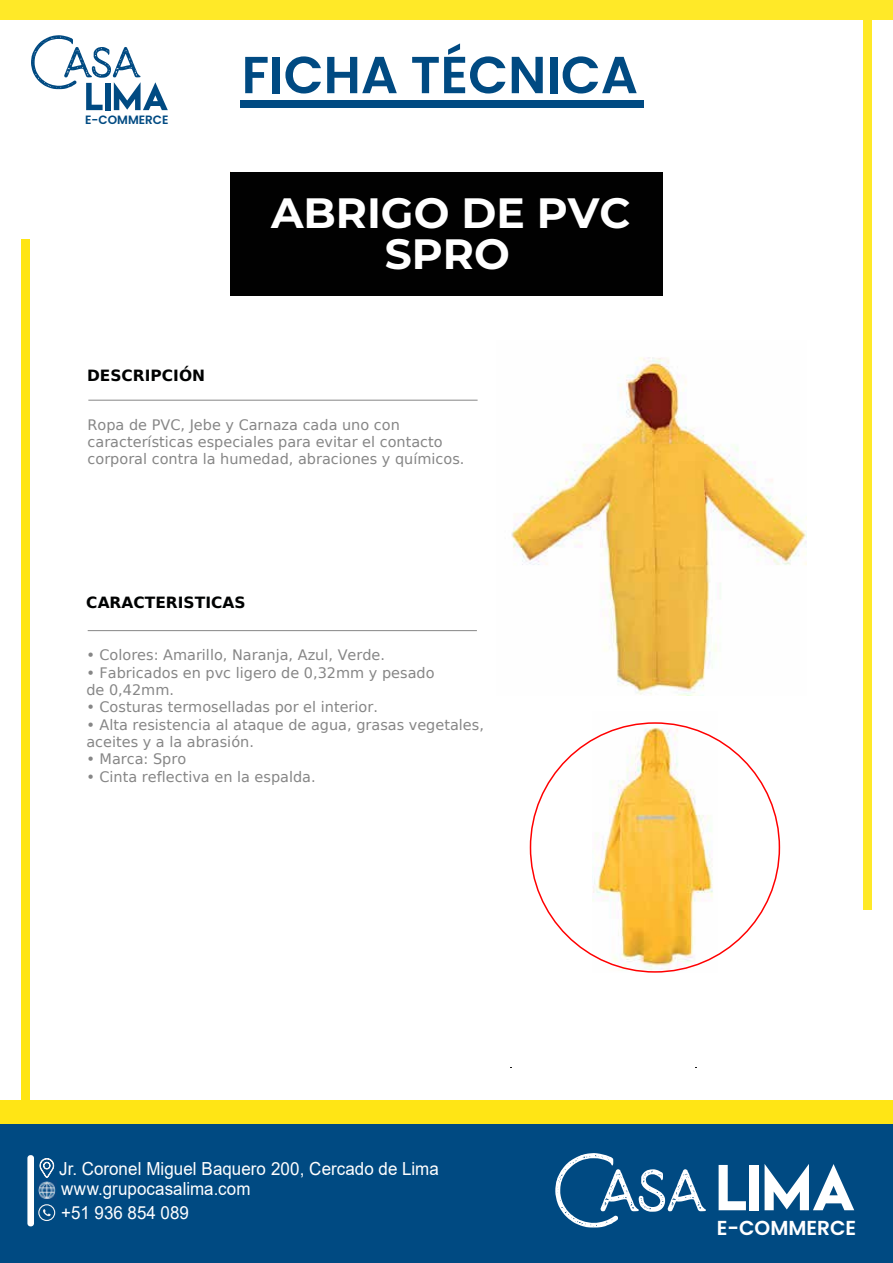
<style>
.page{position:relative;width:893px;height:1263px;background:#fff}
.page>*{position:absolute;margin:0;border:0;box-sizing:border-box;transform-origin:0 0}
.t1{font:600 52.05px "Poppins";color:#004a82}
.t2{font:700 42.45px/41px "Montserrat";color:#fff;text-align:center}
.t3{font:600 20.25px "Poppins";color:#fff}
.t4{font:18px/20.7px "Arial";color:#fff;scale:.94 1}
.t5{font:700 15.45px "Prima Sans BT";color:#010202}
.t6{font:14.4px/17.4px "Prima Sans BT";color:#868686}
.t7{font:600 12px "Poppins";color:#004a82}
</style>
<div class="page">
<div style="left:230px;top:172px;width:433px;height:123px;background:#010101"></div>
<hr style="left:88px;top:400px;width:390px;height:1px;background:#868686">
<hr style="left:88px;top:630px;width:389px;height:1px;background:#868686">
<img style="left:511px;top:357px;width:295px;height:338px">
<img style="left:592px;top:722px;width:126px;height:251px">
<div style="left:0;top:0;width:893px;height:20px;background:#ffe928"></div>
<div style="left:863px;top:0;width:9px;height:909px;background:#ffe928"></div>
<div style="left:240px;top:100px;width:403px;height:7px;background:#004a82"></div>
<svg style="left:31px;top:35px;width:137px;height:75px"></svg>
<div style="left:0;top:1101px;width:893px;height:24px;background:#ffe515"></div>
<div style="left:21px;top:239px;width:9px;height:950px;background:#ffe515"></div>
<div style="left:0;top:1125px;width:893px;height:138px;background:#004a82"></div>
<svg style="left:43px;top:1209px;width:8px;height:7px"></svg>
<div style="left:38px;top:1204px;width:17px;height:17px;border:1px solid #f4f3f4;border-radius:50%"></div>
<svg style="left:719px;top:1165px;width:27px;height:45px"></svg>
<div style="left:750px;top:1165px;width:9px;height:45px;background:#fff"></div>
<svg style="left:765px;top:1164px;width:89px;height:46px"></svg>
<svg style="left:555px;top:1153px;width:151px;height:74px"></svg>
<div style="left:27px;top:1155px;width:7px;height:71px;background:#fff;border-radius:3px"></div>
<svg style="left:39px;top:1158px;width:15px;height:20px"></svg>
<img style="left:38px;top:1181px;width:18px;height:18px">
<p class="t7" style="left:85px;top:113px;width:85px">E-COMMERCE</p>
<p class="t5" style="left:87px;top:365px;width:120px">DESCRIPCIÓN</p>
<h1 class="t1" style="left:242px;top:45px;width:398px">FICHA TÉCNICA</h1>
<h2 class="t2" style="left:271px;top:191px;width:361px">ABRIGO DE PVC<br>SPRO</h2>
<p class="t6" style="left:88px;top:415px;width:378px">Ropa de PVC, Jebe y Carnaza cada uno con características especiales para evitar el contacto corporal contra la humedad, abraciones y químicos.</p>
<p class="t5" style="left:86px;top:592px;width:161px">CARACTERISTICAS</p>
<p class="t6" style="left:86px;top:645px;width:300px">• Colores: Amarillo, Naranja, Azul, Verde.</p>
<p class="t6" style="left:86px;top:663px;width:350px">• Fabricados en pvc ligero de 0,32mm y pesado de 0,42mm.</p>
<p class="t6" style="left:86px;top:698px;width:293px">• Costuras termoselladas por el interior.</p>
<p class="t6" style="left:86px;top:715px;width:399px">• Alta resistencia al ataque de agua, grasas vegetales, aceites y a la abrasión.</p>
<p class="t6" style="left:86px;top:750px;width:101px">• Marca: Spro</p>
<p class="t6" style="left:86px;top:767px;width:231px">• Cinta reflectiva en la espalda.</p>
<p class="t4" style="left:59px;top:1158px;width:405px">Jr. Coronel Miguel Baquero 200, Cercado de Lima www.grupocasalima.com</p>
<p class="t4" style="left:61px;top:1202px;width:137px">+51 936 854 089</p>
<h3 class="t3" style="left:717px;top:1216px;width:141px">E-COMMERCE</h3>
</div>
